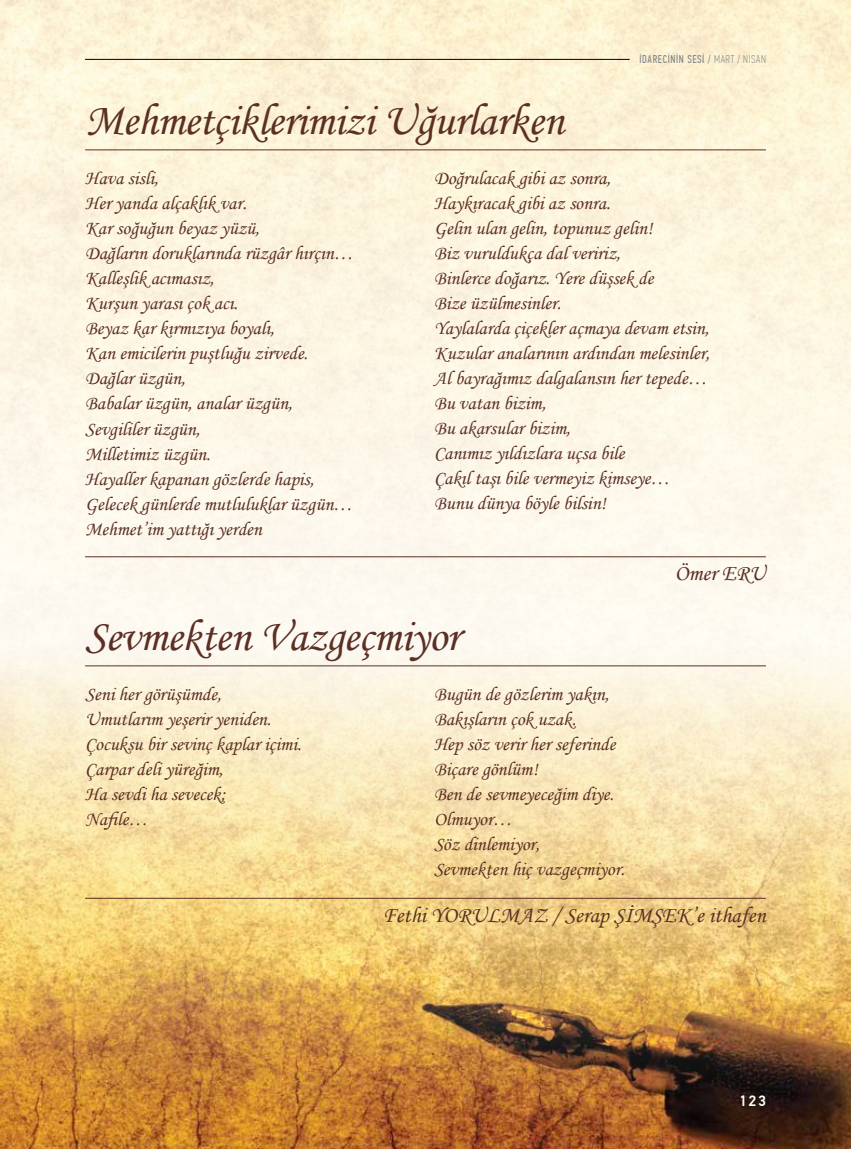
<style>
.page{position:relative;width:851px;height:1149px;background:#fff}
.page>*{position:absolute;margin:0;border:0;box-sizing:border-box;transform-origin:0 0}
.t1{font:45px "Monotype Corsiva";letter-spacing:-.01em;color:#5b2f24}
.t2{font:22.5px "Monotype Corsiva";color:#5b2f24}
.t3{font:19.5px/25px "Monotype Corsiva";color:#5b2f24}
.t4{font:500 15px "PF Din Text Pro";color:#fff}
.t5{font:11.25px "PF Din Text Comp Pro";letter-spacing:.055em;color:#808285}
.s1{font-weight:100}
</style>
<div class="page">
<img style="left:0;top:991px;width:850px;height:157px">
<img style="left:0;top:0;width:850px;height:991px">
<hr style="left:85px;top:59px;width:544px;height:1px;background:#000">
<hr style="left:85px;top:149px;width:680px;height:1px;background:#5b2f24">
<hr style="left:85px;top:665px;width:680px;height:1px;background:#5b2f24">
<hr style="left:85px;top:556px;width:680px;height:1px;background:#5b2f24">
<hr style="left:85px;top:897px;width:680px;height:1px;background:#5b2f24">
<h1 class="t1" style="left:85px;top:93px;width:480px">Mehmetçiklerimizi Uğurlarken</h1>
<p class="t5" style="left:639px;top:53px;width:128px">İDARECİNİN SESİ / <span class="s1">MART / NİSAN</span></p>
<p class="t3" style="left:85px;top:166px;width:269px">Hava sisli,<br>Her yanda alçaklık var.<br>Kar soğuğun beyaz yüzü,<br>Dağların doruklarında rüzgâr hırçın…<br>Kalleşlik acımasız,<br>Kurşun yarası çok acı.<br>Beyaz kar kırmızıya boyalı,<br>Kan emicilerin puştluğu zirvede.<br>Dağlar üzgün,<br>Babalar üzgün, analar üzgün,<br>Sevgililer üzgün,<br>Milletimiz üzgün.<br>Hayaller kapanan gözlerde hapis,<br>Gelecek günlerde mutluluklar üzgün…<br>Mehmet’im yattığı yerden</p>
<p class="t3" style="left:434px;top:166px;width:277px">Doğrulacak gibi az sonra,<br>Haykıracak gibi az sonra.<br>Gelin ulan gelin, topunuz gelin!<br>Biz vuruldukça dal veririz,<br>Binlerce doğarız. Yere düşsek de<br>Bize üzülmesinler.<br>Yaylalarda çiçekler açmaya devam etsin,<br>Kuzular analarının ardından melesinler,<br>Al bayrağımız dalgalansın her tepede…<br>Bu vatan bizim,<br>Bu akarsular bizim,<br>Canımız yıldızlara uçsa bile<br>Çakıl taşı bile vermeyiz kimseye…<br>Bunu dünya böyle bilsin!</p>
<h1 class="t1" style="left:85px;top:609px;width:376px">Sevmekten Vazgeçmiyor</h1>
<p class="t3" style="left:85px;top:681px;width:218px">Seni her görüşümde,<br>Umutlarım yeşerir yeniden.<br>Çocuksu bir sevinç kaplar içimi.<br>Çarpar deli yüreğim,<br>Ha sevdi ha sevecek;<br>Nafile…</p>
<p class="t3" style="left:434px;top:681px;width:192px">Bugün de gözlerim yakın,<br>Bakışların çok uzak.<br>Hep söz verir her seferinde<br>Biçare gönlüm!<br>Ben de sevmeyeceğim diye.<br>Olmuyor…<br>Söz dinlemiyor,<br>Sevmekten hiç vazgeçmiyor.</p>
<p class="t2" style="left:674px;top:559px;width:92px">Ömer ERU</p>
<p class="t2" style="left:383px;top:900px;width:384px">Fethi YORULMAZ / Serap ŞİMŞEK’e ithafen</p>
<p class="t4" style="left:739px;top:1091px;width:28px">123</p>
</div>
